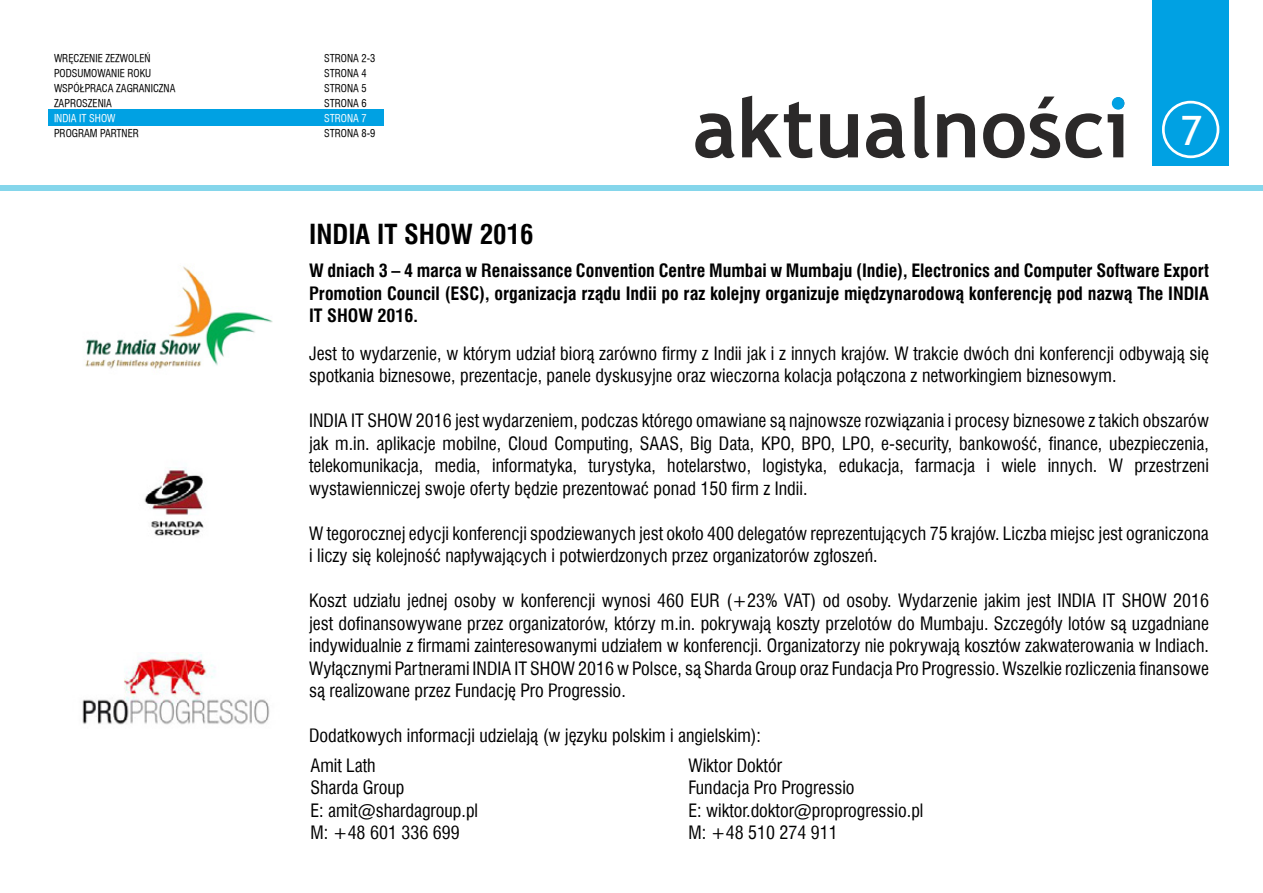
<style>
.page{position:relative;width:1263px;height:893px;background:#fff}
.page>*{position:absolute;margin:0;border:0;box-sizing:border-box;transform-origin:0 0}
.t1{font:40.5px "Trebuchet MS";color:#fff}
.t2{font:700 27px "Swis 721 Cn EU";color:#000}
.t3{font:18px/22.5px "Swis 721 Cn EU";color:#000}
.t4{font:700 18px/22.5px "Swis 721 Cn EU";color:#000;text-align:justify}
.t5{font:10.5px "Swiss 721 Cn AT";color:#000}
.t6{font:10.5px "Swiss 721 Cn AT";color:#fff}
</style>
<div class="page">
<div style="left:48px;top:110px;width:335px;height:16px;background:#00a1e3"></div>
<div style="left:0;top:185px;width:1263px;height:6px;background:#85d6eb"></div>
<div style="left:1152px;top:0;width:77px;height:166px;background:#00a1e3"></div>
<div style="left:1162px;top:101px;width:57px;height:57px;border:3px solid #fff;border-radius:50%"></div>
<svg style="left:695px;top:96px;width:429px;height:62px"></svg>
<div style="left:1112px;top:97px;width:12px;height:13px;background:#00a1e3;border-radius:50%"></div>
<img style="left:85px;top:266px;width:188px;height:103px">
<img style="left:144px;top:467px;width:62px;height:69px">
<img style="left:82px;top:652px;width:188px;height:73px">
<p class="t5" style="left:54px;top:52px;width:98px">WRĘCZENIE ZEZWOLEŃ</p>
<p class="t5" style="left:324px;top:52px;width:53px">STRONA 2-3</p>
<p class="t5" style="left:54px;top:67px;width:99px">PODSUMOWANIE ROKU</p>
<p class="t5" style="left:324px;top:67px;width:44px">STRONA 4</p>
<p class="t5" style="left:54px;top:82px;width:123px">WSPÓŁPRACA ZAGRANICZNA</p>
<p class="t5" style="left:324px;top:82px;width:44px">STRONA 5</p>
<p class="t5" style="left:54px;top:97px;width:59px">ZAPROSZENIA</p>
<p class="t5" style="left:324px;top:97px;width:44px">STRONA 6</p>
<p class="t6" style="left:54px;top:112px;width:63px">INDIA IT SHOW</p>
<p class="t6" style="left:324px;top:112px;width:44px">STRONA 7</p>
<p class="t5" style="left:54px;top:127px;width:86px">PROGRAM PARTNER</p>
<p class="t5" style="left:324px;top:127px;width:53px">STRONA 8-9</p>
<h2 class="t2" style="left:309px;top:218px;width:226px">INDIA IT SHOW 2016</h2>
<h1 class="t1" style="left:1181px;top:107px;width:23px">7</h1>
<p class="t4" style="left:309px;top:260px;width:901px">W dniach 3 – 4 marca w Renaissance Convention Centre Mumbai w Mumbaju (Indie), Electronics and Computer Software Export Promotion Council (ESC), organizacja rządu Indii po raz kolejny organizuje międzynarodową konferencję pod nazwą The INDIA IT SHOW 2016.</p>
<p class="t3" style="left:309px;top:342px;width:901px">Jest to wydarzenie, w którym udział biorą zarówno firmy z Indii jak i z innych krajów. W trakcie dwóch dni konferencji odbywają się spotkania biznesowe, prezentacje, panele dyskusyjne oraz wieczorna kolacja połączona z networkingiem biznesowym.</p>
<p class="t3" style="left:309px;top:410px;width:901px;text-align:justify">INDIA IT SHOW 2016 jest wydarzeniem, podczas którego omawiane są najnowsze rozwiązania i procesy biznesowe z takich obszarów jak m.in. aplikacje mobilne, Cloud Computing, SAAS, Big Data, KPO, BPO, LPO, e-security, bankowość, finance, ubezpieczenia, telekomunikacja, media, informatyka, turystyka, hotelarstwo, logistyka, edukacja, farmacja i wiele innych. W przestrzeni wystawienniczej swoje oferty będzie prezentować ponad 150 firm z Indii.</p>
<p class="t3" style="left:309px;top:522px;width:901px">W tegorocznej edycji konferencji spodziewanych jest około 400 delegatów reprezentujących 75 krajów. Liczba miejsc jest ograniczona i liczy się kolejność napływających i potwierdzonych przez organizatorów zgłoszeń.</p>
<p class="t3" style="left:309px;top:590px;width:901px;text-align:justify">Koszt udziału jednej osoby w konferencji wynosi 460 EUR (+23% VAT) od osoby. Wydarzenie jakim jest INDIA IT SHOW 2016 jest dofinansowywane przez organizatorów, którzy m.in. pokrywają koszty przelotów do Mumbaju. Szczegóły lotów są uzgadniane indywidualnie z firmami zainteresowanymi udziałem w konferencji. Organizatorzy nie pokrywają kosztów zakwaterowania w Indiach.<br>Wyłącznymi Partnerami INDIA IT SHOW 2016 w Polsce, są Sharda Group oraz Fundacja Pro Progressio. Wszelkie rozliczenia finansowe są realizowane przez Fundację Pro Progressio.</p>
<p class="t3" style="left:309px;top:725px;width:453px">Dodatkowych informacji udzielają (w języku polskim i angielskim):</p>
<p class="t3" style="left:310px;top:754px;width:67px">Amit Lath</p>
<p class="t3" style="left:688px;top:754px;width:95px">Wiktor Doktór</p>
<p class="t3" style="left:310px;top:776px;width:96px">Sharda Group</p>
<p class="t3" style="left:688px;top:776px;width:168px">Fundacja Pro Progressio</p>
<p class="t3" style="left:310px;top:799px;width:169px">E: amit@shardagroup.pl</p>
<p class="t3" style="left:688px;top:799px;width:237px">E: wiktor.doktor@proprogressio.pl</p>
<p class="t3" style="left:310px;top:821px;width:151px">M: +48 601 336 699</p>
<p class="t3" style="left:688px;top:821px;width:151px">M: +48 510 274 911</p>
</div>
